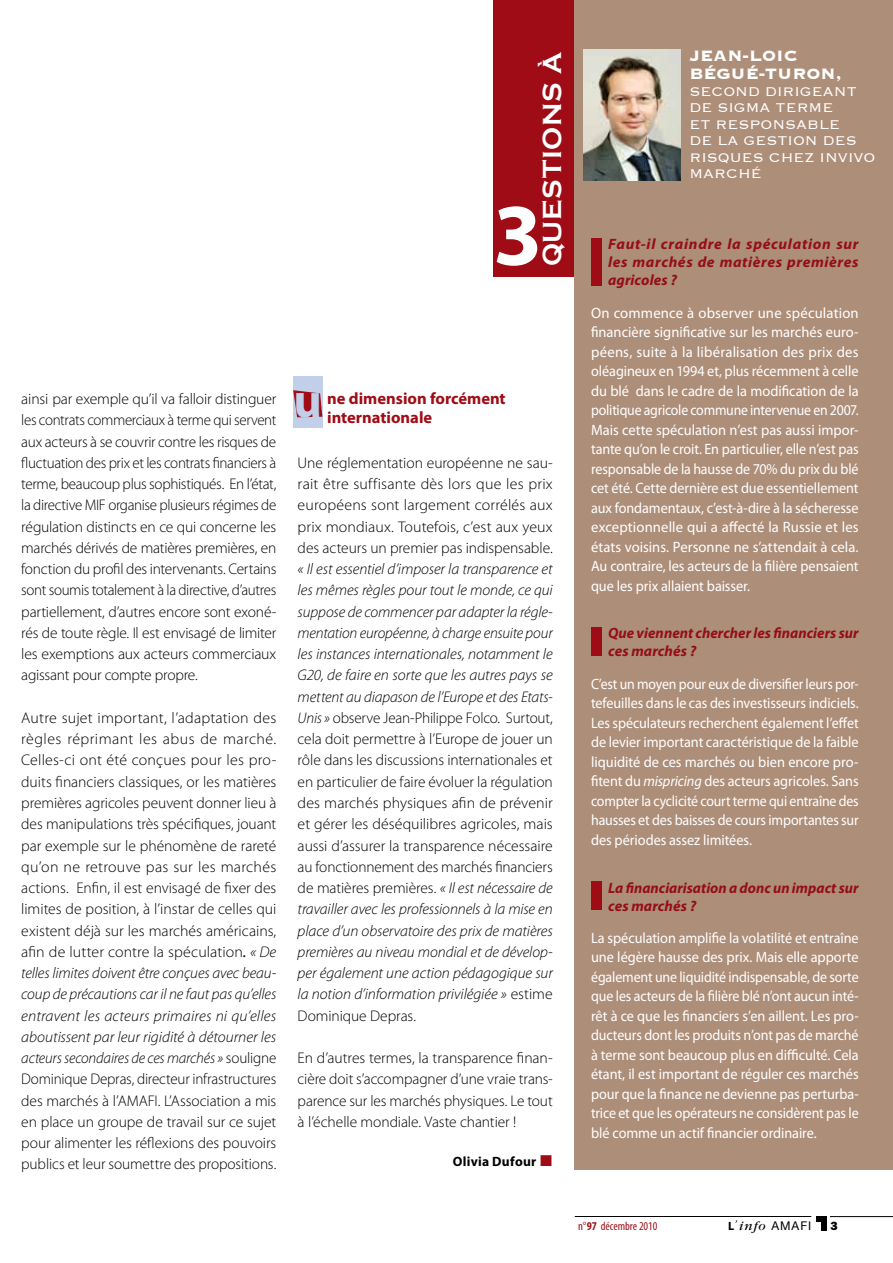
<style>
.page{position:relative;width:893px;height:1263px;background:#fff}
.page>*{position:absolute;margin:0;border:0;box-sizing:border-box;transform-origin:0 0}
.t1{font:700 88.5px "Myriad Pro";color:#fff}
.t2{font:700 48.75px "Myriad Pro";color:#c2cfe8}
.t3{font:700 27px "Copperplate Gothic";letter-spacing:.025em;color:#fff}
.t4{font:700 19.5px/18px "Copperplate";color:#fff}
.t5{font:300 16.5px/16.5px "Copperplate";color:#fff}
.t6{font:700 16.5px/19.8px "Myriad Pro";color:#9f0c16}
.t7{font:300 15.45px/21.3px "Myriad Pro";letter-spacing:-.005em;color:#000;text-align:justify}
.t8{font:italic 300 15.45px/21.3px "Myriad Pro";letter-spacing:-.005em;color:#000;text-align:justify}
.t9{font:15px/19.5px "Myriad Pro";letter-spacing:-.005em;color:#fff;text-align:justify}
.t10{font:15px/19.5px "Myriad Pro";letter-spacing:-.005em;color:#fff;text-align:justify;scale:.95 1}
.t11{font:15px/19.5px "Myriad Pro";letter-spacing:-.005em;color:#fff;text-align:justify;scale:.92 1}
.t12{font:italic 700 15px/18px "Myriad Pro";letter-spacing:.005em;color:#940e15}
.t13{font:700 13.5px "Myriad Pro";letter-spacing:.02em;color:#000}
.t14{font:condensed 12px "Myriad Pro";color:#9a141c}
.t15{font:12px "Helvetica Neue";letter-spacing:.08em;color:#000}
.t16{font:800 12px "Franklin Gothic";color:#000}
.s1{font-weight:400;font-style:italic}
.s2{font-style:italic}
.s3{font-style:normal}
.s4{font-weight:700}
.s5{font-family:"Myriad";font-weight:700}
.s6{font-family:"Garamond";font-style:italic}
.s7{font-family:"Garamond";font-style:italic;font-size:13.5px}
</style>
<div class="page">
<div style="left:574px;top:0;width:319px;height:1169px;background:#ad8e79"></div>
<hr style="left:830px;top:1216px;width:63px;height:1px;background:#000">
<div style="left:821px;top:1216px;width:5px;height:14px;background:#000"></div>
<div style="left:816px;top:1216px;width:10px;height:5px;background:#000"></div>
<hr style="left:575px;top:1216px;width:236px;height:1px;background:#000">
<div style="left:293px;top:376px;width:30px;height:51px;background:#c2cfe8"></div>
<svg style="left:293px;top:390px;width:29px;height:27px"></svg>
<div style="left:493px;top:0;width:81px;height:276px;background:#9f0c16"></div>
<img style="left:584px;top:49px;width:97px;height:132px">
<div style="left:591px;top:628px;width:11px;height:28px;background:#9f0c16"></div>
<div style="left:591px;top:882px;width:11px;height:28px;background:#9f0c16"></div>
<div style="left:591px;top:238px;width:11px;height:48px;background:#9f0c16"></div>
<p class="t7" style="left:21px;top:388px;width:257px">ainsi par exemple qu’il va falloir distinguer les contrats commerciaux à terme qui servent aux acteurs à se couvrir contre les risques de fluctuation des prix et les contrats financiers à terme, beaucoup plus sophistiqués. En l’état, la directive MIF organise plusieurs régimes de régulation distincts en ce qui concerne les marchés dérivés de matières premières, en fonction du profil des intervenants. Certains sont soumis totalement à la directive, d’autres partiellement, d’autres encore sont exoné&shy;rés de toute règle. Il est envisagé de limiter les exemptions aux acteurs commerciaux agissant pour compte propre.</p>
<p class="t7" style="left:21px;top:707px;width:257px">Autre sujet important, l’adaptation des règles réprimant les abus de marché.<br>Celles-ci ont été conçues pour les pro&shy;duits financiers classiques, or les matières premières agricoles peuvent donner lieu à des manipulations très spécifiques, jouant par exemple sur le phénomène de rareté qu’on ne retrouve pas sur les marchés actions. Enfin, il est envisagé de fixer des limites de position, à l’instar de celles qui existent déjà sur les marchés américains, afin de lutter contre la spéculation<span class="s1">.</span> <span class="s2">« De telles limites doivent être conçues avec beau&shy;coup de précautions car il ne faut pas qu’elles entravent les acteurs primaires ni qu’elles aboutissent par leur rigidité à détourner les acteurs secondaires de ces marchés »</span> souligne Dominique Depras, directeur infrastructures des marchés à l’AMAFI. L’Association a mis en place un groupe de travail sur ce sujet pour alimenter les réflexions des pouvoirs publics et leur soumettre des propositions.</p>
<h3 class="t3" style="left:537px;top:266px;width:216px;rotate:-90deg">questions à</h3>
<h1 class="t1" style="left:493px;top:177px;width:51px">3</h1>
<p class="t6" style="left:327px;top:388px;width:180px">ne dimension forcément internationale</p>
<p class="t7" style="left:298px;top:452px;width:257px">Une réglementation européenne ne sau&shy;rait être suffisante dès lors que les prix européens sont largement corrélés aux prix mondiaux. Toutefois, c’est aux yeux des acteurs un premier pas indispensable.</p>
<p class="t8" style="left:298px;top:558px;width:257px">« Il est essentiel d’imposer la transparence et les mêmes règles pour tout le monde, ce qui suppose de commencer par adapter la régle&shy;mentation européenne, à charge ensuite pour les instances internationales, notamment le G20, de faire en sorte que les autres pays se mettent au diapason de l’Europe et des Etats-Unis » <span class="s3">observe Jean-Philippe Folco. Surtout, cela doit permettre à l’Europe de jouer un rôle dans les discussions internationales et en particulier de faire évoluer la régulation des marchés physiques afin de prévenir et gérer les déséquilibres agricoles, mais aussi d’assurer la transparence nécessaire au fonctionnement des marchés financiers de matières premières.</span> « Il est nécessaire de travailler avec les professionnels à la mise en place d’un observatoire des prix de matières premières au niveau mondial et de dévelop&shy;per également une action pédagogique sur la notion d’information privilégiée » <span class="s3">estime Dominique Depras.</span></p>
<p class="t7" style="left:298px;top:1047px;width:257px">En d’autres termes, la transparence finan&shy;cière doit s’accompagner d’une vraie trans&shy;parence sur les marchés physiques. Le tout à l’échelle mondiale. Vaste chantier !</p>
<p class="t13" style="left:453px;top:1153px;width:85px">Olivia Dufour</p>
<h2 class="t2" style="left:294px;top:368px;width:30px">u</h2>
<p class="t4" style="left:689px;top:46px;width:154px">Jean-Loic<br>Bégué-Turon,</p>
<p class="t5" style="left:689px;top:82px;width:188px">second dirigeant de Sigma Terme<br>et Responsable<br>de la gestion des risques chez I nvivo<br>Marché</p>
<p class="t12" style="left:608px;top:235px;width:252px;text-align:justify">Faut-il craindre la spéculation sur les marchés de matières premières agricoles ?</p>
<p class="t9" style="left:591px;top:303px;width:269px">On commence à observer une spéculation financière significative sur les marchés euro&shy;péens, suite à la libéralisation des prix des oléagineux en 1994 et, plus récemment à celle du blé dans le cadre de la modification de la politique agricole commune intervenue en 2007.<br>Mais cette spéculation n’est pas aussi impor&shy;tante qu’on le croit. En particulier, elle n’est pas responsable de la hausse de 70% du prix du blé cet été. Cette dernière est due essentiellement aux fondamentaux, c’est-à-dire à la sécheresse exceptionnelle qui a affecté la Russie et les états voisins. Personne ne s’attendait à cela.<br>Au contraire, les acteurs de la filière pensaient que les prix allaient baisser.</p>
<p class="t12" style="left:608px;top:624px;width:252px">Que viennent chercher les financiers sur ces marchés ?</p>
<p class="t11" style="left:591px;top:674px;width:292px">C’est un moyen pour eux de diversifier leurs por&shy;tefeuilles dans le cas des investisseurs indiciels.<br>Les spéculateurs recherchent également l’effet de levier important caractéristique de la faible liquidité de ces marchés ou bien encore pro&shy;fitent du <span class="s2">mispricing</span> des acteurs agricoles. Sans compter la cyclicité court terme qui entraîne des hausses et des baisses de cours importantes sur des périodes assez limitées.</p>
<p class="t12" style="left:608px;top:878px;width:252px">La financiarisation a donc un impact sur ces marchés ?</p>
<p class="t10" style="left:591px;top:928px;width:283px">La spéculation amplifie la volatilité et entraîne une légère hausse des prix. Mais elle apporte également une liquidité indispensable, de sorte que les acteurs de la filière blé n’ont aucun inté&shy;rêt à ce que les financiers s’en aillent. Les pro&shy;ducteurs dont les produits n’ont pas de marché à terme sont beaucoup plus en difficulté. Cela étant, il est important de réguler ces marchés pour que la finance ne devienne pas perturba&shy;trice et que les opérateurs ne considèrent pas le blé comme un actif financier ordinaire.</p>
<p class="t14" style="left:578px;top:1218px;width:81px">n°<span class="s4">97</span> décembre 2010</p>
<p class="t15" style="left:728px;top:1218px;width:85px"><span class="s5">L</span><span class="s6">’</span> <span class="s7">info</span> AMAFI</p>
<p class="t16" style="left:831px;top:1219px;width:9px">3</p>
</div>
